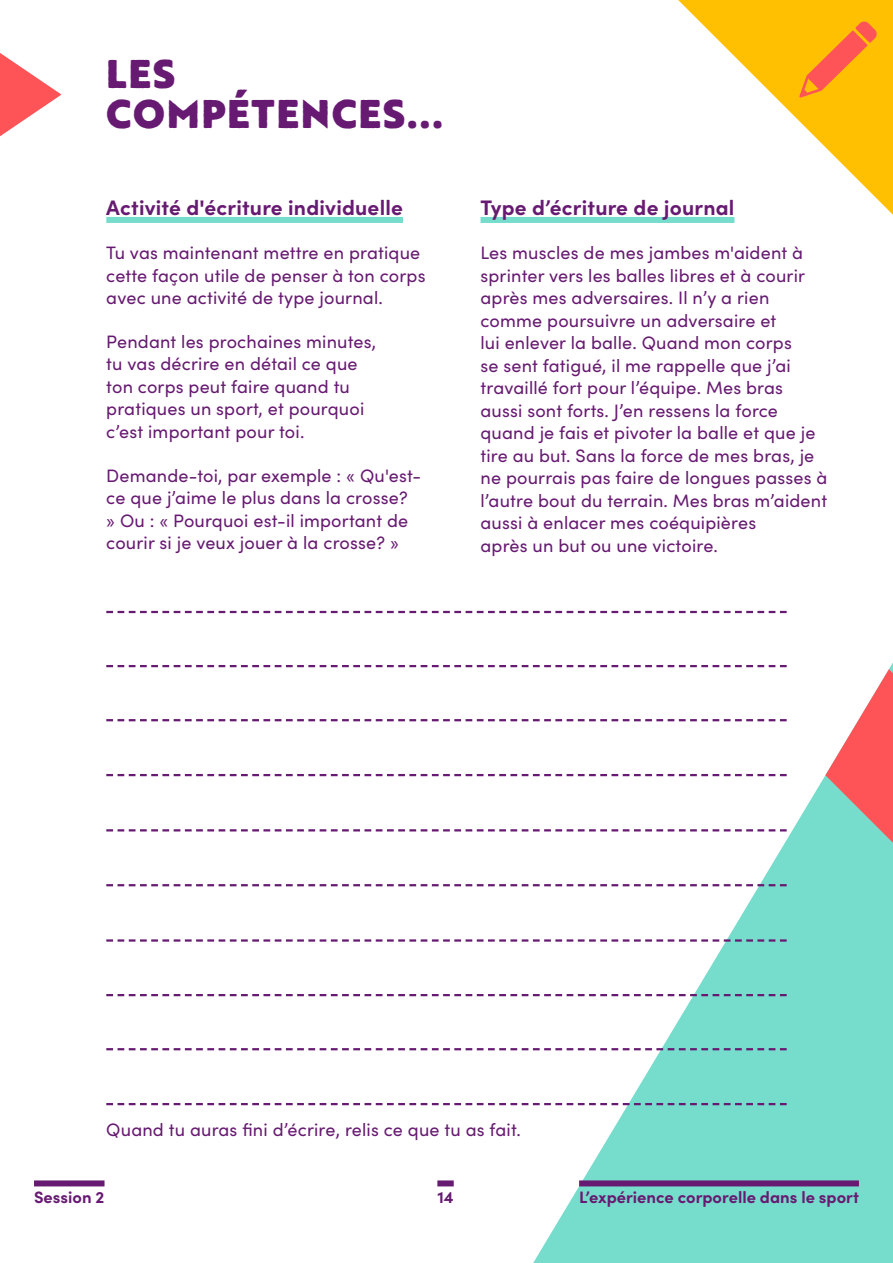
<style>
.page{position:relative;width:893px;height:1263px;background:#fff}
.page>*{position:absolute;margin:0;border:0;box-sizing:border-box;transform-origin:0 0}
.t1{font:900 39px/40.5px "Brother 1816 Printed";letter-spacing:.04em;color:#671a71}
.t2{font:700 21px "Sofia Pro";letter-spacing:.01em;color:#671a71}
.t3{font:18px/22.5px "Sofia Pro";letter-spacing:.01em;color:#671a71}
.t4{font:700 16.5px "Sofia Pro";color:#671a71}
</style>
<div class="page">
<svg style="left:533px;top:667px;width:360px;height:596px"></svg>
<svg style="left:825px;top:662px;width:68px;height:385px;background:#a9c2b8"></svg>
<svg style="left:678px;top:0;width:215px;height:215px"></svg>
<svg style="left:0;top:53px;width:62px;height:83px"></svg>
<svg style="left:799px;top:21px;width:78px;height:77px;background:#fea01a"></svg>
<div style="left:34px;top:1180px;width:71px;height:6px;background:#671a71"></div>
<div style="left:579px;top:1180px;width:280px;height:6px;background:#671a71"></div>
<div style="left:437px;top:1180px;width:17px;height:6px;background:#671a71"></div>
<div style="left:106px;top:217px;width:297px;height:6px;background:#76dccc"></div>
<div style="left:480px;top:217px;width:254px;height:6px;background:#76dccc"></div>
<svg style="left:106px;top:611px;width:681px;height:2px"></svg>
<svg style="left:106px;top:665px;width:681px;height:2px"></svg>
<svg style="left:106px;top:719px;width:681px;height:2px"></svg>
<svg style="left:106px;top:774px;width:681px;height:2px"></svg>
<svg style="left:106px;top:884px;width:681px;height:2px"></svg>
<svg style="left:106px;top:829px;width:681px;height:2px"></svg>
<svg style="left:106px;top:939px;width:681px;height:3px"></svg>
<svg style="left:106px;top:994px;width:681px;height:2px"></svg>
<svg style="left:106px;top:1048px;width:681px;height:2px"></svg>
<svg style="left:106px;top:1103px;width:681px;height:2px"></svg>
<h1 class="t1" style="left:106px;top:52px;width:338px">LES<br>COMPÉTENCES...</h1>
<p class="t2" style="left:106px;top:192px;width:298px">Activité d'écriture individuelle</p>
<p class="t3" style="left:106px;top:241px;width:321px">Tu vas maintenant mettre en pratique cette façon utile de penser à ton corps avec une activité de type journal.</p>
<p class="t3" style="left:106px;top:329px;width:271px">Pendant les prochaines minutes, tu vas décrire en détail ce que ton corps peut faire quand tu pratiques un sport, et pourquoi c’est important pour toi.</p>
<p class="t3" style="left:106px;top:463px;width:316px">Demande-toi, par exemple : « Qu'est&shy;ce que j’aime le plus dans la crosse?<br>» Ou : « Pourquoi est-il important de courir si je veux jouer à la crosse? »</p>
<p class="t2" style="left:480px;top:192px;width:255px">Type d’écriture de journal</p>
<p class="t3" style="left:480px;top:241px;width:348px">Les muscles de mes jambes m'aident à sprinter vers les balles libres et à courir après mes adversaires. Il n’y a rien comme poursuivre un adversaire et<br>lui enlever la balle. Quand mon corps<br>se sent fatigué, il me rappelle que j’ai travaillé fort pour l’équipe. Mes bras aussi sont forts. J’en ressens la force quand je fais et pivoter la balle et que je tire au but. Sans la force de mes bras, je ne pourrais pas faire de longues passes à l’autre bout du terrain. Mes bras m’aident aussi à enlacer mes coéquipières<br>après un but ou une victoire.</p>
<p class="t3" style="left:106px;top:1117px;width:416px">Quand tu auras fini d’écrire, relis ce que tu as fait.</p>
<p class="t4" style="left:34px;top:1185px;width:72px">Session 2</p>
<p class="t4" style="left:437px;top:1185px;width:18px">14</p>
<p class="t4" style="left:579px;top:1185px;width:281px">L’expérience corporelle dans le sport</p>
</div>
